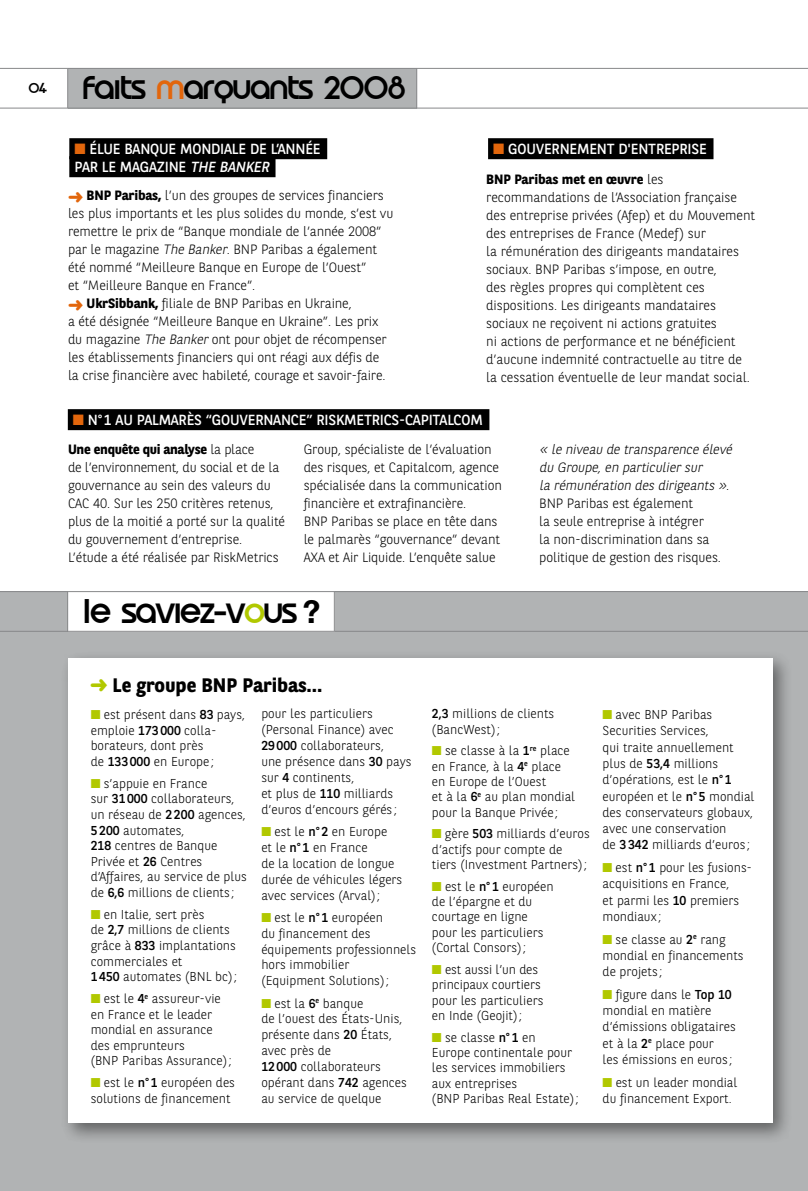
<style>
.page{position:relative;width:808px;height:1191px;background:#fff}
.page>*{position:absolute;margin:0;border:0;box-sizing:border-box;transform-origin:0 0}
.t1{font:500 39px "Spruce";letter-spacing:-.04em;color:#000}
.t2{font:500 37.5px "Spruce";letter-spacing:-.035em;color:#000}
.t3{font:700 19.5px "BNPP Sans";color:#000}
.t4{font:500 16.5px "Spruce";color:#000}
.t5{font:14.7px "BNPP Sans";letter-spacing:-.015em;color:#fff}
.t6{font:300 13.5px/18px "BNPP Sans";letter-spacing:-.01em;color:#000}
.t7{font:300 12.9px/15.9px "BNPP Sans";color:#000}
.s1{color:#e2660c}
.s2{font-style:italic}
.s3{font-weight:700}
.s4{color:#b1c800}
.s5{font-family:"Helvetica Neue East A";font-weight:700;font-size:31.5px}
.s6{font-weight:400}
</style>
<div class="page">
<div style="left:0;top:591px;width:808px;height:600px;background:#b1b3b4"></div>
<div style="left:60px;top:649px;width:732px;height:493px;background:#000;opacity:.45"></div>
<div style="left:68px;top:658px;width:704px;height:465px;background:#fff"></div>
<div style="left:68px;top:68px;width:349px;height:40px;background:#b1b3b4"></div>
<hr style="left:0;top:108px;width:808px;height:1px;background:#87888a">
<hr style="left:0;top:68px;width:808px;height:1px;background:#87888a">
<hr style="left:67px;top:69px;width:1px;height:39px;background:#87888a">
<hr style="left:416px;top:68px;width:1px;height:40px;background:#87888a">
<div style="left:68px;top:591px;width:267px;height:40px;background:#fff"></div>
<hr style="left:0;top:631px;width:808px;height:1px;background:#87888a">
<hr style="left:0;top:591px;width:808px;height:1px;background:#87888a">
<hr style="left:67px;top:592px;width:1px;height:39px;background:#87888a">
<hr style="left:334px;top:591px;width:1px;height:40px;background:#87888a">
<div style="left:69px;top:138px;width:258px;height:21px;background:#000"></div>
<div style="left:69px;top:156px;width:206px;height:21px;background:#000"></div>
<div style="left:488px;top:138px;width:225px;height:21px;background:#000"></div>
<div style="left:68px;top:409px;width:421px;height:21px;background:#000"></div>
<p class="t4" style="left:28px;top:81px;width:20px">04</p>
<h2 class="t2" style="left:82px;top:73px;width:325px">Faits <span class="s1">m</span>arquants 2008</h2>
<p class="t5" style="left:74px;top:139px;width:136px"><span class="s1">■</span> ÉLUE BANQU E MONDIAL</p>
<p class="t5" style="left:238px;top:139px;width:57px">E DE L’ANNÉ</p>
<p class="t5" style="left:313px;top:139px;width:9px">E</p>
<p class="t5" style="left:74px;top:157px;width:194px">PAR LE MAGAZINE <span class="s2">THE BANKER</span></p>
<p class="t6" style="left:68px;top:186px;width:327px"><span class="s1">➜</span> <span class="s3">BNP Paribas,</span> l’un des groupes de services financiers les plus importants et les plus solides du monde, s’est vu remettre le prix de “Banque mondiale de l’année 2008” par le magazine <span class="s2">TheBanker</span>. BNP Paribas a également été nommé “Meilleure Banque en Europe de l’Ouest”<br>et “Meilleure Banque en France”.<br><span class="s1">➜</span> <span class="s3">UkrSibbank,</span> filiale de BNP Paribas en Ukraine,<br>a été désignée “Meilleure Banque en Ukraine”. Les prix du magazine <span class="s2">The Banker</span>ont pour objet de récompenser les établissements financiers qui ont réagi aux défis de la crise financière avec habileté, courage et savoir-faire.</p>
<p class="t5" style="left:493px;top:139px;width:186px"><span class="s1">■</span> GOUVERN EMENT D'ENTREPRIS</p>
<p class="t5" style="left:699px;top:139px;width:9px">E</p>
<p class="t6" style="left:486px;top:170px;width:271px"><span class="s3">BNP Paribas met en œuvre</span> les recommandations de l’Association française des entreprise privées (Afep) et du Mouvement des entreprises de France (Medef) sur<br>la rémunération des dirigeants mandataires sociaux. BNP Paribas s’impose, en outre,<br>des règles propres qui complètent ces dispositions. Les dirigeants mandataires sociaux ne reçoivent ni actions gratuites<br>ni actions de performance et ne bénéficient d’aucune indemnité contractuelle au titre de la cessation éventuelle de leur mandat social.</p>
<p class="t5" style="left:73px;top:410px;width:73px"><span class="s1">■</span> N°1 AU PALMAR</p>
<p class="t5" style="left:187px;top:410px;width:79px">ÈS “GOUVERNANC</p>
<p class="t5" style="left:299px;top:410px;width:74px">E” RIS KMETRICS</p>
<p class="t5" style="left:399px;top:410px;width:22px">-CAPITALC</p>
<p class="t5" style="left:461px;top:410px;width:21px">OM</p>
<p class="t6" style="left:68px;top:439px;width:219px"><span class="s3">Une enquête qui analyse</span> la place<br>de l’environnement, du social et de la gouvernance au sein des valeurs du CAC 40. Sur les 250 critères retenus, plus de la moitié a porté sur la qualité du gouvernement d’entreprise.<br>L’étude a été réalisée par RiskMetrics</p>
<p class="t6" style="left:304px;top:439px;width:200px">Group, spécialiste de l’évaluation des risques, et Capitalcom, agence spécialisée dans la communication financière et extrafinancière.<br>BNP Paribas se place en tête dans le palmarès “gouvernance” devant Axa et Air Liquide. L’enquête salue</p>
<p class="t6" style="left:539px;top:439px;width:197px"><span class="s2">« le niveau de transparence élevé du Groupe,en particuliersur<br>la rémunération des dirigeants »</span>.<br>BNP Paribas est également<br>la seule entreprise à intégrer<br>la non-discrimination dans sa politique de gestion des risques.</p>
<h1 class="t1" style="left:82px;top:596px;width:240px">le saviez-v<span class="s4">o</span>us <span class="s5">?</span></h1>
<h3 class="t3" style="left:90px;top:671px;width:234px"><span class="s4">➜</span> Le groupe BNP Paribas…</h3>
<p class="t7" style="left:91px;top:706px;width:156px"><span class="s4">■</span> est présent dans <span class="s6">83</span> pays, emploie <span class="s6">173000</span> colla&shy;borateurs, dont près<br>de <span class="s6">133000</span> en Europe ;</p>
<p class="t7" style="left:91px;top:775px;width:158px"><span class="s4">■</span> s’appuie en France<br>sur <span class="s6">31000</span> collaborateurs, un réseau de <span class="s6">2200</span> agences,<br><span class="s6">5200</span> automates,<br><span class="s6">218</span> centres de Banque<br>Privée et <span class="s6">26</span> Centres d’Affaires, au service de plus de <span class="s6">6,6</span> millions de clients ;</p>
<p class="t7" style="left:91px;top:906px;width:148px"><span class="s4">■</span> en Italie, sert près<br>de <span class="s6">2,7</span> millions de clients grâce à <span class="s6">833</span> implantations commerciales et<br><span class="s6">1450</span> automates (BNL bc);</p>
<p class="t7" style="left:91px;top:990px;width:142px"><span class="s4">■</span> est le <span class="s6">4</span><sup>E</sup> assureur-vie en France et le leader mondial en assurance des emprunteurs<br>(BNP Paribas Assurance);</p>
<p class="t7" style="left:91px;top:1074px;width:146px"><span class="s4">■</span> est le <span class="s6">N°1</span> européen des solutions de financement</p>
<p class="t7" style="left:261px;top:705px;width:152px">pour les particuliers (Personal Finance) avec<br><span class="s6">29000</span> collaborateurs,<br>une présence dans <span class="s6">30</span> pays sur <span class="s6">4</span> continents,<br>et plus de <span class="s6">110</span> milliards d’euros d’encours gérés ;</p>
<p class="t7" style="left:261px;top:823px;width:143px"><span class="s4">■</span> est le <span class="s6">N°2</span> en Europe<br>et le <span class="s6">N°1</span> en France<br>de la location de longue durée de véhicules légers avec services (Arval);</p>
<p class="t7" style="left:261px;top:908px;width:156px"><span class="s4">■</span> est le <span class="s6">N°1</span> européen<br>du financement des équipements professionnels hors immobilier (Equipment Solutions);</p>
<p class="t7" style="left:261px;top:994px;width:147px"><span class="s4">■</span> est la <span class="s6">6</span><sup>E</sup> banque<br>de l’ouest des États-Unis, présente dans <span class="s6">20</span> États, avec près de<br><span class="s6">12000</span> collaborateurs opérant dans <span class="s6">742</span> agences au service de quelque</p>
<p class="t7" style="left:432px;top:705px;width:124px;line-height:15.3px"><span class="s6">2,3</span> millions de clients (BancWest);</p>
<p class="t7" style="left:432px;top:742px;width:145px;line-height:15.3px"><span class="s4">■</span> se classe à la <span class="s6">1</span><sup>RE</sup> place en France, à la <span class="s6">4</span><sup>E</sup> place en Europe de l’Ouest<br>et à la <span class="s6">6</span><sup>E</sup> au plan mondial pour la Banque Privée ;</p>
<p class="t7" style="left:432px;top:825px;width:159px;line-height:15.3px"><span class="s4">■</span> gère <span class="s6">503</span> milliards d’euros d’actifs pour compte de tiers (Investment Partners);</p>
<p class="t7" style="left:432px;top:878px;width:123px;line-height:15.3px"><span class="s4">■</span> est le <span class="s6">N°1</span> européen de l’épargne et du courtage en ligne pour les particuliers (Cortal Consors);</p>
<p class="t7" style="left:432px;top:961px;width:113px;line-height:15.3px"><span class="s4">■</span> est aussi l’un des principaux courtiers pour les particuliers en Inde (Geojit);</p>
<p class="t7" style="left:432px;top:1028px;width:148px;line-height:15.3px"><span class="s4">■</span> se classe <span class="s6">N°1</span> en<br>Europe continentale pour les services immobiliers aux entreprises<br>(BNP Paribas Real Estate);</p>
<p class="t7" style="left:603px;top:706px;width:153px;line-height:16.4px"><span class="s4">■</span> avec BNP Paribas<br>Securities Services,<br>qui traite annuellement plus de <span class="s6">53,4</span> millions d’opérations, est le <span class="s6">N°1 </span>européen et le <span class="s6">N°5</span> mondial des conservateurs globaux, avec une conservation<br>de <span class="s6">3342</span> milliards d’euros ;</p>
<p class="t7" style="left:603px;top:859px;width:151px;line-height:16.4px"><span class="s4">■</span> est <span class="s6">N°1</span> pour les fusions&shy;acquisitions en France,<br>et parmi les <span class="s6">10</span> premiers mondiaux ;</p>
<p class="t7" style="left:603px;top:930px;width:143px"><span class="s4">■</span> se classe au <span class="s6">2</span><sup>E</sup> rang mondial en financements de projets ;</p>
<p class="t7" style="left:603px;top:985px;width:135px"><span class="s4">■</span> figure dans le <span class="s6">TOP 10 </span>mondial en matière d’émissions obligataires et à la <span class="s6">2</span><sup>E</sup> place pour<br>les émissions en euros ;</p>
<p class="t7" style="left:603px;top:1073px;width:136px;line-height:16.4px"><span class="s4">■</span> est un leader mondial du financement Export.</p>
</div>
